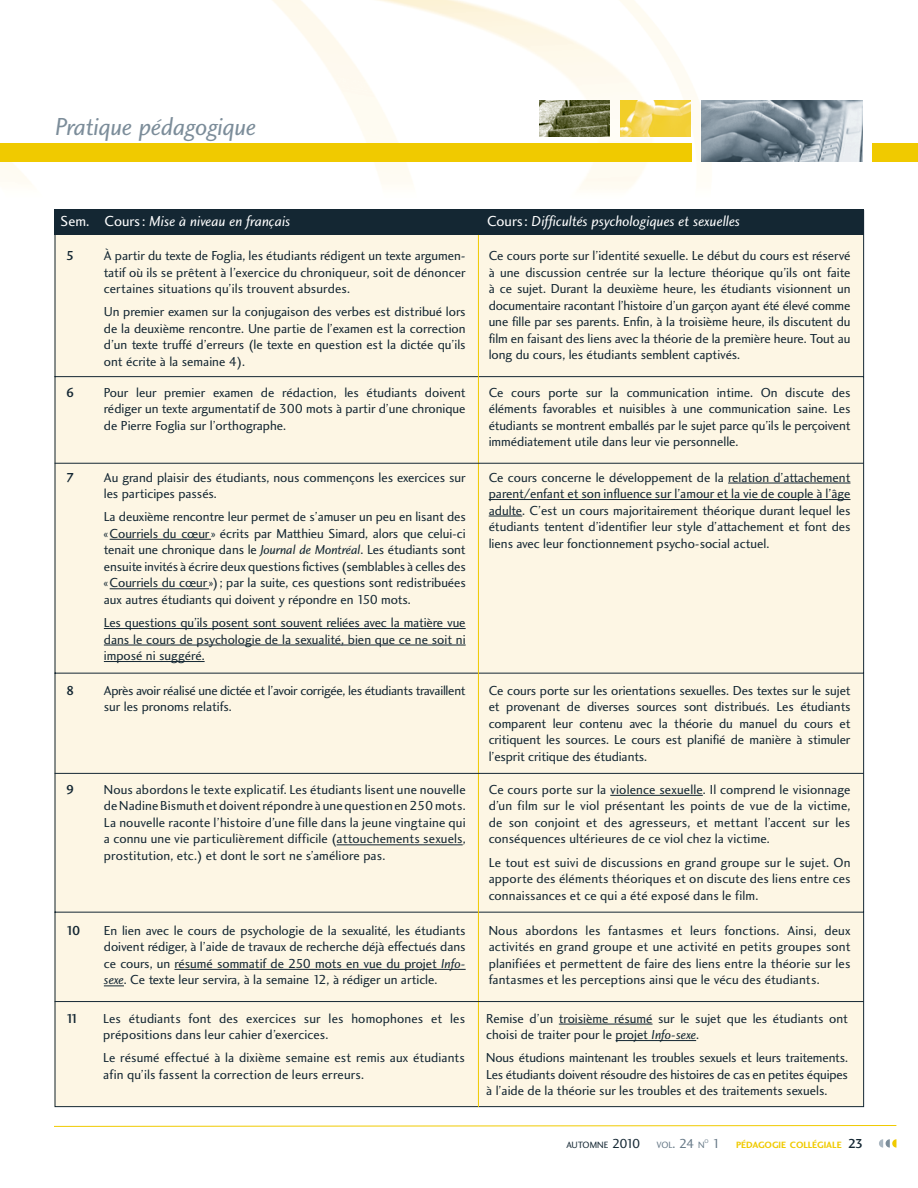
<style>
.page{position:relative;width:918px;height:1188px;background:#fff}
.page>*{position:absolute;margin:0;border:0;box-sizing:border-box;transform-origin:0 0}
.t1{font:25.5px "Charlotte Sans Book Italic Plain";letter-spacing:-.01em;color:#7c8d9a}
.t2{font:15px "Charlotte Sans Book Italic Plain";color:#fff}
.t3{font:13.5px/16.5px "Charlotte Sans Book Plain";color:#142733;text-align:justify}
.t4{font:13.5px/16.5px "Charlotte Sans Book Plain";letter-spacing:-.02em;color:#142733}
.t5{font:13.5px "Charlotte Sans Medium Plain";color:#142733}
.t6{font:9.45px "Charlotte Sans Bold Plain";color:#f0ca00}
.t7{font:9.45px "Charlotte Sans Book Plain";color:#142733}
.t8{font:5.55px "Charlotte Sans Book Plain";color:#687a88}
.s1{font-family:"Charlotte Sans Book Plain"}
.s2{font-family:"Charlotte Sans Book Italic Plain"}
.s3{font-size:13.5px}
.s4{color:#687a88}
.s5{font-size:13.5px;color:#687a88}
.s6{font-family:"Charlotte Sans Book Plain";font-size:13.5px;color:#687a88}
.s7{font-family:"Charlotte Sans Medium Plain";font-size:13.5px;color:#142733}
</style>
<div class="page">
<img style="left:0;top:0;width:918px;height:190px">
<div style="left:54px;top:210px;width:811px;height:897px;background:#fdf6e4"></div>
<hr style="left:478px;top:230px;width:1px;height:877px;background:#f0ca00">
<div style="left:55px;top:209px;width:809px;height:26px;background:#142733"></div>
<img style="left:701px;top:101px;width:162px;height:61px">
<img style="left:540px;top:101px;width:70px;height:36px">
<img style="left:620px;top:101px;width:70px;height:36px">
<hr style="left:110px;top:539px;width:101px;height:1px;background:#142733">
<hr style="left:110px;top:589px;width:99px;height:1px;background:#142733">
<hr style="left:104px;top:628px;width:362px;height:1px;background:#142733">
<hr style="left:104px;top:645px;width:362px;height:1px;background:#142733">
<hr style="left:104px;top:661px;width:101px;height:1px;background:#142733">
<hr style="left:728px;top:483px;width:122px;height:1px;background:#142733">
<hr style="left:489px;top:499px;width:361px;height:1px;background:#142733">
<hr style="left:489px;top:516px;width:33px;height:1px;background:#142733">
<hr style="left:337px;top:845px;width:126px;height:1px;background:#142733">
<hr style="left:610px;top:795px;width:93px;height:1px;background:#142733">
<hr style="left:174px;top:969px;width:292px;height:1px;background:#142733">
<svg style="left:104px;top:986px;width:20px;height:1px"></svg>
<hr style="left:55px;top:463px;width:809px;height:1px;background:#142733">
<hr style="left:55px;top:773px;width:809px;height:1px;background:#142733">
<hr style="left:559px;top:1024px;width:94px;height:1px;background:#142733">
<hr style="left:616px;top:1040px;width:80px;height:1px;background:#142733">
<hr style="left:55px;top:1001px;width:809px;height:1px;background:#142733">
<svg style="left:879px;top:1139px;width:17px;height:9px"></svg>
<svg style="left:54px;top:1125px;width:843px;height:2px;background:#f7e37f"></svg>
<div style="left:872px;top:144px;width:46px;height:18px;background:#f0ca00"></div>
<div style="left:0;top:144px;width:691px;height:18px;background:#f0ca00"></div>
<h1 class="t1" style="left:55px;top:116px;width:203px">Pratique pédagogique</h1>
<p class="t2" style="left:61px;top:215px;width:232px"><span class="s1">Sem. Cours :</span> Mise à niveau en français</p>
<p class="t2" style="left:487px;top:215px;width:255px"><span class="s1">Cours :</span> Difficultés psychologiques et sexuelles</p>
<p class="t5" style="left:66px;top:250px;width:10px">5</p>
<p class="t3" style="left:104px;top:249px;width:363px">À partir du texte de Foglia, les étudiants rédigent un texte argumen&shy;tatif où ils se prêtent à l’exercice du chroniqueur, soit de dénoncer certaines situations qu’ils trouvent absurdes.</p>
<p class="t3" style="left:104px;top:305px;width:363px">Un premier examen sur la conjugaison des verbes est distribué lors de la deuxième rencontre. Une partie de l’examen est la correction d’un texte truffé d’erreurs (le texte en question est la dictée qu’ils ont écrite à la semaine 4).</p>
<p class="t3" style="left:489px;top:249px;width:363px">Ce cours porte sur l’identité sexuelle. Le début du cours est réservé à une discussion centrée sur la lecture théorique qu’ils ont faite à ce sujet. Durant la deuxième heure, les étudiants visionnent un documentaire racontant l’histoire d’un garçon ayant été élevé comme une fille par ses parents. Enfin, à la troisième heure, ils discutent du film en faisant des liens avec la théorie de la première heure. Tout au long du cours, les étudiants semblent captivés.</p>
<p class="t5" style="left:66px;top:387px;width:10px">6</p>
<p class="t3" style="left:104px;top:385px;width:363px">Pour leur premier examen de rédaction, les étudiants doivent rédiger un texte argumentatif de 300 mots à partir d’une chronique de Pierre Foglia sur l’orthographe.</p>
<p class="t3" style="left:489px;top:385px;width:363px">Ce cours porte sur la communication intime. On discute des éléments favorables et nuisibles à une communication saine. Les étudiants se montrent emballés par le sujet parce qu’ils le perçoivent immédiatement utile dans leur vie personnelle.</p>
<p class="t5" style="left:66px;top:472px;width:10px">7</p>
<p class="t3" style="left:104px;top:470px;width:363px">Au grand plaisir des étudiants, nous commençons les exercices sur les participes passés.</p>
<p class="t3" style="left:104px;top:510px;width:363px">La deuxième rencontre leur permet de s’amuser un peu en lisant des « Courriels du cœur» écrits par Matthieu Simard, alors que celui-ci tenait une chronique dans le <span class="s2">Journal de Montréal</span>. Les étudiants sont ensuite invités à écrire deux questions fictives (semblables à celles des « Courriels du cœur») ; par la suite, ces questions sont redistribuées aux autres étudiants qui doivent y répondre en 150 mots.</p>
<p class="t3" style="left:104px;top:616px;width:363px">Les questions qu’ils posent sont souvent reliées avec la matière vue dans le cours de psychologie de la sexualité, bien que ce ne soit ni imposé ni suggéré.</p>
<p class="t3" style="left:489px;top:470px;width:363px">Ce cours concerne le développement de la relation d’attachement parent/enfant et son influence sur l’amour et la vie de couple à l’âge adulte. C’est un cours majoritairement théorique durant lequel les étudiants tentent d’identifier leur style d’attachement et font des liens avec leur fonctionnement psycho-social actuel.</p>
<p class="t5" style="left:66px;top:685px;width:10px">8</p>
<p class="t4" style="left:104px;top:683px;width:363px">Après avoir réalisé une dictée et l’avoir corrigée, les étudiants travaillent sur les pronoms relatifs.</p>
<p class="t3" style="left:489px;top:683px;width:363px">Ce cours porte sur les orientations sexuelles. Des textes sur le sujet et provenant de diverses sources sont distribués. Les étudiants comparent leur contenu avec la théorie du manuel du cours et critiquent les sources. Le cours est planifié de manière à stimuler l’esprit critique des étudiants.</p>
<p class="t5" style="left:66px;top:784px;width:10px">9</p>
<p class="t3" style="left:104px;top:782px;width:363px">Nous abordons le texte explicatif. Les étudiants lisent une nouvelle de Nadine Bismuth et doivent répondre à une question en 250 mots.<br>La nouvelle raconte l’histoire d’une fille dans la jeune vingtaine qui a connu une vie particulièrement difficile (attouchements sexuels, prostitution, etc.) et dont le sort ne s’améliore pas.</p>
<p class="t3" style="left:489px;top:782px;width:363px">Ce cours porte sur la violence sexuelle. Il comprend le visionnage d’un film sur le viol présentant les points de vue de la victime, de son conjoint et des agresseurs, et mettant l’accent sur les conséquences ultérieures de ce viol chez la victime.</p>
<p class="t3" style="left:489px;top:855px;width:363px">Le tout est suivi de discussions en grand groupe sur le sujet. On apporte des éléments théoriques et on discute des liens entre ces connaissances et ce qui a été exposé dans le film.</p>
<p class="t5" style="left:66px;top:925px;width:16px">10</p>
<p class="t3" style="left:104px;top:923px;width:363px">En lien avec le cours de psychologie de la sexualité, les étudiants doivent rédiger, à l’aide de travaux de recherche déjà effectués dans ce cours, un résumé sommatif de 250 mots en vue du projet <span class="s2">Info&shy;sexe</span>. Ce texte leur servira, à la semaine 12, à rédiger un article.</p>
<p class="t3" style="left:489px;top:923px;width:363px">Nous abordons les fantasmes et leurs fonctions. Ainsi, deux activités en grand groupe et une activité en petits groupes sont planifiées et permettent de faire des liens entre la théorie sur les fantasmes et les perceptions ainsi que le vécu des étudiants.</p>
<p class="t5" style="left:66px;top:1013px;width:15px">11</p>
<p class="t3" style="left:103px;top:1011px;width:363px">Les étudiants font des exercices sur les homophones et les prépositions dans leur cahier d’exercices.</p>
<p class="t3" style="left:103px;top:1051px;width:363px">Le résumé effectué à la dixième semaine est remis aux étudiants afin qu’ils fassent la correction de leurs erreurs.</p>
<p class="t3" style="left:486px;top:1011px;width:363px">Remise d’un troisième résumé sur le sujet que les étudiants ont choisi de traiter pour le projet <span class="s2">Info-sexe</span>.</p>
<p class="t3" style="left:486px;top:1051px;width:363px">Nous étudions maintenant les troubles sexuels et leurs traitements.<br>Les étudiants doivent résoudre des histoires de cas en petites équipes à l’aide de la théorie sur les troubles et des traitements sexuels.</p>
<p class="t7" style="left:567px;top:1141px;width:139px">AUTOMNE <span class="s3">2010</span> <span class="s4">VOL</span><span class="s5">. 24</span> <span class="s4">N</span></p>
<p class="t8" style="left:705px;top:1139px;width:6px">O</p>
<p class="t6" style="left:712px;top:1141px;width:153px"><span class="s6">1</span> PÉDAGOGIE COLLÉGIALE <span class="s7">23</span></p>
</div>
